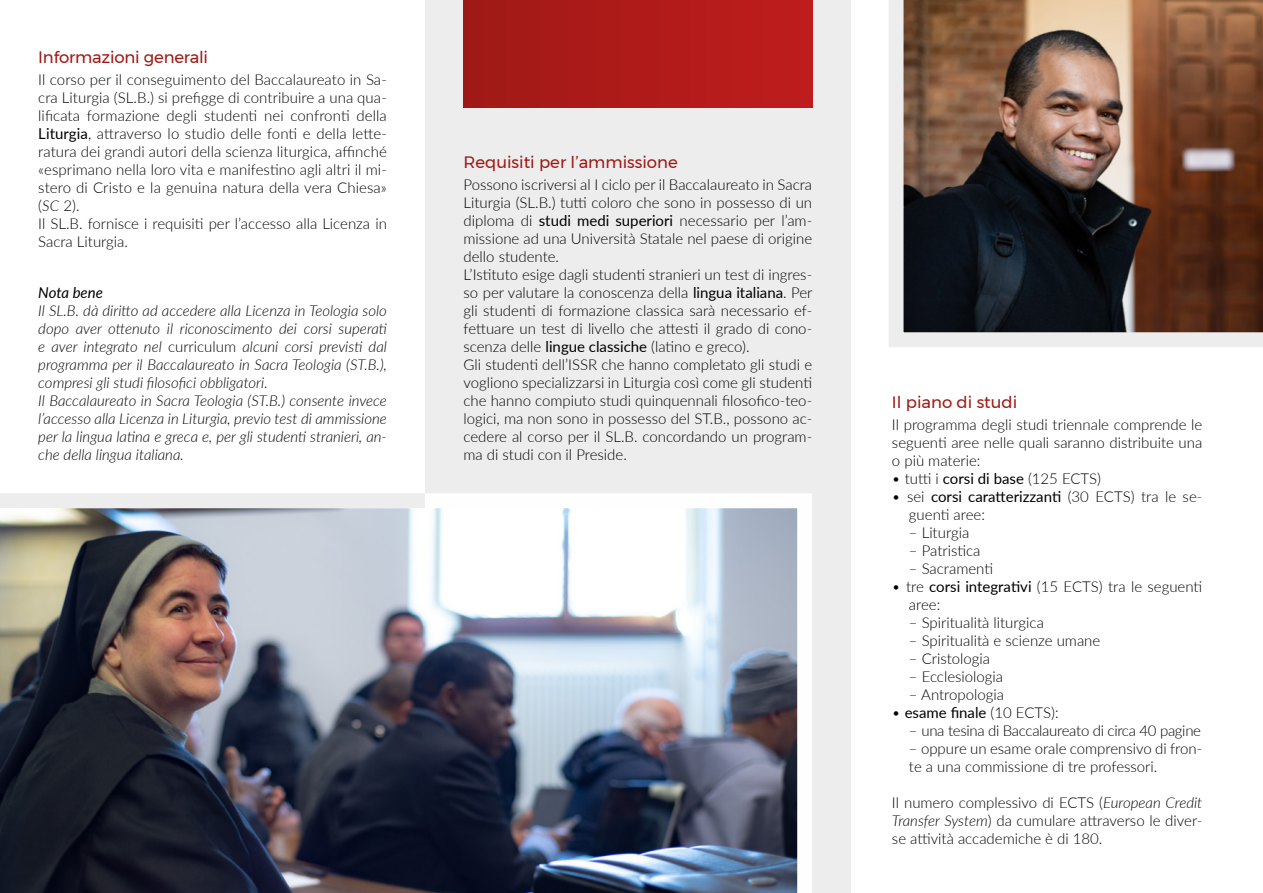
<style>
.page{position:relative;width:1263px;height:893px;background:#fff}
.page>*{position:absolute;margin:0;border:0;box-sizing:border-box;transform-origin:0 0}
.Titoli{font:16.5px "Montserrat";color:#9f1915}
.elenco_materie{font:300 15px/18px "Lato";color:#000;text-align:justify}
.t1{font:italic 300 15px/18px "Lato";color:#000;text-align:justify}
.elenco_corsi{font:300 15px/18px "Lato";color:#000}
.elenco_materie-2{font:300 15px "Lato";letter-spacing:-.02em;color:#000}
.elenco_corsi-2{font:15px "Lato";color:#000}
.t2{font:italic 15px "Lato";letter-spacing:-.005em;color:#000}
.s1{font-weight:400}
.s2{font-style:italic}
.s3{font-style:normal}
.s4{font-weight:300}
</style>
<div class="page">
<div style="left:425px;top:0;width:425px;height:893px;background:#ededed"></div>
<img style="left:889px;top:0;width:374px;height:347px">
<div style="left:463px;top:0;width:349px;height:107px;background:linear-gradient(to right,#9f1915,#bf1c1d)"></div>
<img style="left:0;top:493px;width:812px;height:400px">
<p class="Titoli" style="left:38px;top:44px;width:171px">Informazioni generali</p>
<p class="elenco_materie" style="left:38px;top:70px;width:350px">Il corso per il conseguimento del Baccalaureato in Sa&shy;cra Liturgia (SL.B.) si prefigge di contribuire a una qua&shy;lificata formazione degli studenti nei confronti della <span class="s1">Liturgia</span>, attraverso lo studio delle fonti e della lette&shy;ratura dei grandi autori della scienza liturgica, affinché «esprimano nella loro vita e manifestino agli altri il mi&shy;stero di Cristo e la genuina natura della vera Chiesa» (<span class="s2">SC</span> 2).</p>
<p class="elenco_materie" style="left:38px;top:214px;width:350px">Il SL.B. fornisce i requisiti per l’accesso alla Licenza in<br>Sacra Liturgia.</p>
<p class="Titoli" style="left:463px;top:150px;width:216px">Requisiti per l’ammissione</p>
<p class="elenco_materie" style="left:463px;top:175px;width:350px">Possono iscriversi al I ciclo per il Baccalaureato in Sacra Liturgia (SL.B.) tutti coloro che sono in possesso di un diploma di <span class="s1">studi medi superiori</span> necessario per l’am&shy;missione ad una Università Statale nel paese di origine dello studente.</p>
<p class="elenco_materie" style="left:463px;top:265px;width:350px">L’Istituto esige dagli studenti stranieri un test di ingres&shy;so per valutare la conoscenza della <span class="s1">lingua italiana</span>. Per gli studenti di formazione classica sarà necessario ef&shy;fettuare un test di livello che attesti il grado di cono&shy;scenza delle <span class="s1">lingue classiche</span> (latino e greco).</p>
<p class="elenco_materie" style="left:463px;top:355px;width:350px">Gli studenti dell’ISSR che hanno completato gli studi e vogliono specializzarsi in Liturgia così come gli studenti che hanno compiuto studi quinquennali filosofico-teo&shy;logici, ma non sono in possesso del ST.B., possono ac&shy;cedere al corso per il SL.B. concordando un program&shy;ma di studi con il Preside.</p>
<p class="t2" style="left:38px;top:282px;width:66px">Nota bene</p>
<p class="t1" style="left:38px;top:301px;width:350px">Il SL.B. dà diritto ad accedere alla Licenza in Teologia solo dopo aver ottenuto il riconoscimento dei corsi superati e aver integrato nel <span class="s3">curriculum</span> alcuni corsi previsti dal programma per il Baccalaureato in Sacra Teologia (ST.B.), compresi gli studi filosofici obbligatori.</p>
<p class="t1" style="left:38px;top:391px;width:350px">Il Baccalaureato in Sacra Teologia (ST.B.) consente invece l’accesso alla Licenza in Liturgia, previo test di ammissione per la lingua latina e greca e, per gli studenti stranieri, an&shy;che della lingua italiana.</p>
<p class="Titoli" style="left:892px;top:390px;width:127px">Il piano di studi</p>
<p class="elenco_materie" style="left:892px;top:415px;width:312px">Il programma degli studi triennale comprende le seguenti aree nelle quali saranno distribuite una o più materie:</p>
<p class="elenco_corsi" style="left:892px;top:469px;width:211px">• tutti i <span class="s1">corsi di base</span> (125 ECTS)</p>
<p class="elenco_corsi" style="left:909px;top:487px;width:295px;text-indent:-17px">• sei <span class="s1">corsi caratterizzanti</span> (30 ECTS) tra le se&shy;guenti aree:</p>
<p class="elenco_materie" style="left:909px;top:523px;width:62px">– Liturgia</p>
<p class="elenco_materie" style="left:909px;top:541px;width:73px">– Patristica</p>
<p class="elenco_materie" style="left:909px;top:559px;width:86px">– Sacramenti</p>
<p class="elenco_corsi" style="left:909px;top:577px;width:295px;text-indent:-17px">• tre <span class="s1">corsi integrativi</span> (15 ECTS) tra le seguenti aree:</p>
<p class="elenco_materie" style="left:909px;top:613px;width:136px">– Spiritualità liturgica</p>
<p class="elenco_materie" style="left:909px;top:631px;width:193px">– Spiritualità e scienze umane</p>
<p class="elenco_materie" style="left:909px;top:649px;width:83px">– Cristologia</p>
<p class="elenco_materie" style="left:909px;top:667px;width:96px">– Ecclesiologia</p>
<p class="elenco_materie" style="left:909px;top:685px;width:97px">– Antropologia</p>
<p class="elenco_corsi-2" style="left:892px;top:702px;width:168px"><span class="s4">•</span> esame finale <span class="s4">(10 ECTS):</span></p>
<p class="elenco_materie-2" style="left:909px;top:720px;width:294px">– una tesina di Baccalaureato di circa 40 pagine</p>
<p class="elenco_materie" style="left:909px;top:739px;width:295px">– oppure un esame orale comprensivo di fron&shy;te a una commissione di tre professori.</p>
<p class="elenco_materie" style="left:892px;top:793px;width:312px">Il numero complessivo di ECTS (<span class="s2">European Credit Transfer System</span>) da cumulare attraverso le diver&shy;se attività accademiche è di 180.</p>
</div>
